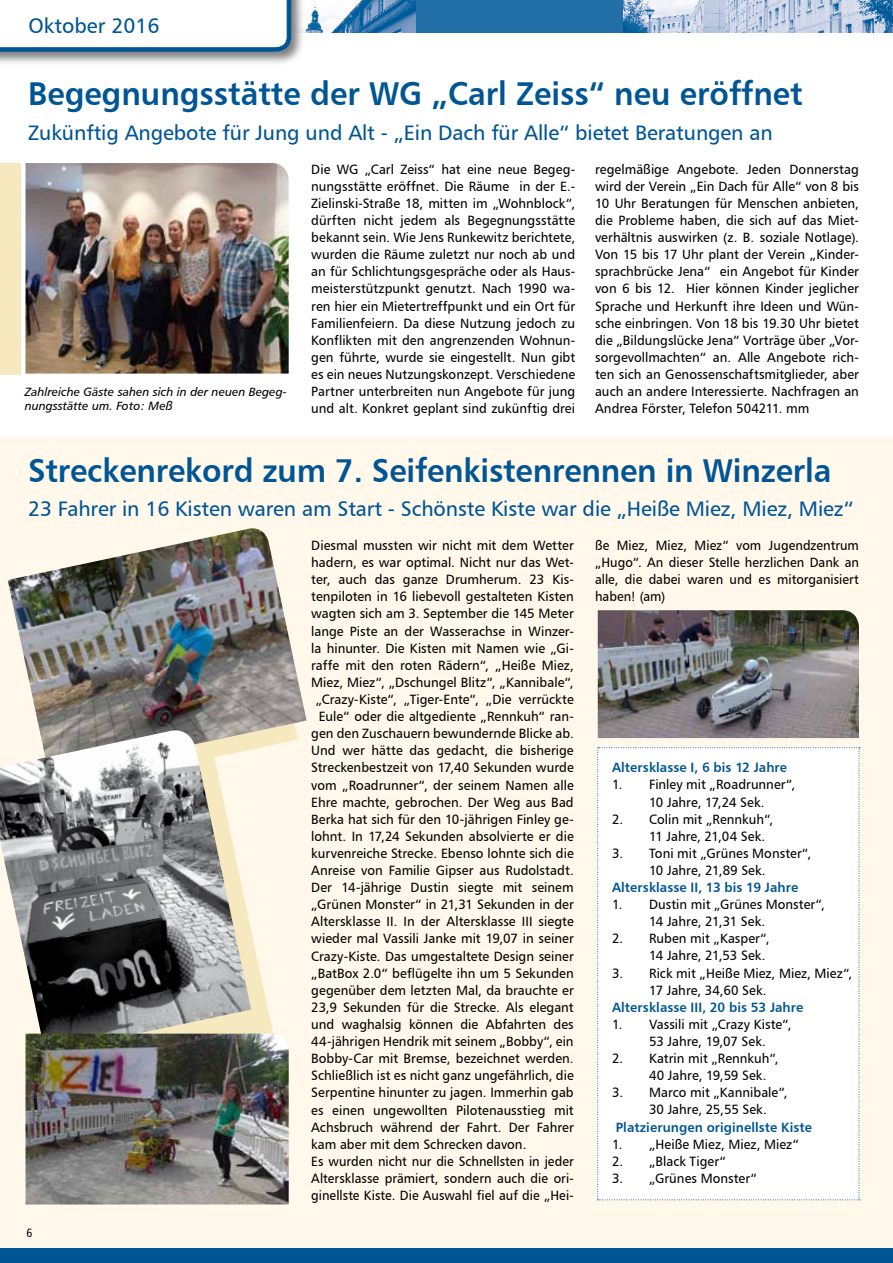
<style>
.page{position:relative;width:893px;height:1263px;background:#fff}
.page>*{position:absolute;margin:0;border:0;box-sizing:border-box;transform-origin:0 0}
.t1{font:33px "Humanist 777 BT Bold B";letter-spacing:-.005em;color:#005595;scale:.95 1}
.t2{font:21px "Humanist 777 BT Roman B";letter-spacing:-.005em;color:#005595}
.t3{font:13.5px/17.1px "Humanist 777 BT Roman B";letter-spacing:.005em;color:#000}
.t4{font:13.5px/17.1px "Humanist 777 BT Roman B";letter-spacing:.005em;color:#000;text-align:justify;scale:.95 1}
.t5{font:13.5px "Humanist 777 BT Bold B";letter-spacing:.005em;color:#005595}
.t6{font:12px/14.4px "Humanist 777 BT Italic B";color:#000}
.t7{font:12px "Humanist 777 BT Roman Condensed B";color:#000}
</style>
<div class="page">
<div style="left:0;top:438px;width:893px;height:825px;background:#fff8eb"></div>
<div style="left:266px;top:0;width:627px;height:33px;background:#226ea7"></div>
<div style="left:0;top:1249px;width:893px;height:14px;background:#005595"></div>
<img style="left:305px;top:0;width:111px;height:33px">
<div style="left:0;top:0;width:305px;height:66px;background:#000;opacity:.5"></div>
<svg style="left:0;top:0;width:291px;height:52px"></svg>
<img style="left:624px;top:0;width:269px;height:33px">
<div style="left:0;top:163px;width:21px;height:212px;background:#f7e9bf"></div>
<img style="left:26px;top:163px;width:263px;height:211px">
<img style="left:598px;top:610px;width:261px;height:128px">
<img style="left:8px;top:528px;width:299px;height:217px">
<svg style="left:251px;top:745px;width:22px;height:288px"></svg>
<img style="left:0;top:730px;width:251px;height:323px">
<img style="left:26px;top:1033px;width:263px;height:171px">
<div style="left:597px;top:747px;width:263px;height:453px;background:#fff"></div>
<h2 class="t2" style="left:28px;top:12px;width:133px">Oktober 2016</h2>
<h1 class="t1" style="left:28px;top:73px;width:817px">Begegnungsstätte der WG „Carl Zeiss“ neu eröffnet</h1>
<h2 class="t2" style="left:28px;top:119px;width:746px">Zukünftig Angebote für Jung und Alt - „Ein Dach für Alle“ bietet Beratungen an</h2>
<p class="t6" style="left:25px;top:384px;width:263px">Zahlreiche Gäste sahen sich in der neuen Begeg&shy;nungsstätte um. Foto: Meß</p>
<p class="t3" style="left:311px;top:160px;width:265px;text-align:justify">Die WG „Carl Zeiss“ hat eine neue Begeg&shy;nungsstätte eröffnet. Die Räume in der E.- Zielinski-Straße 18, mitten im „Wohnblock“, dürften nicht jedem als Begegnungsstätte bekannt sein. Wie Jens Runkewitz berichtete, wurden die Räume zuletzt nur noch ab und an für Schlichtungsgespräche oder als Haus&shy;meisterstützpunkt genutzt. Nach 1990 wa&shy;ren hier ein Mietertreffpunkt und ein Ort für Familienfeiern. Da diese N utzung jedoch zu Konflikten mit den angrenzenden Wohnun&shy;gen führte, wurde sie eingestellt. N un gibt es ein neues N utzungskonzept. Verschiedene Partner unterbreiten nun Angebote für jung und alt. Konkret geplant sind zukünftig drei</p>
<p class="t3" style="left:595px;top:160px;width:265px;text-align:justify">regelmäßige Angebote. Jeden Donnerstag wird der Verein „Ein Dach für Alle“ von 8 bis 10 U hr Beratungen für Menschen anbieten, die Probleme haben, die sich auf das Miet&shy;verhältnis auswirken (z. B. soziale Notlage).<br>Von 15 bis 17 U hr plant der Verein „Kinder&shy;sprachbrücke Jena“ ein Angebot für Kinder von 6 bis 12. Hier können Kinder jeglicher Sprache und Herkunft ihre Ideen und Wün&shy;sche einbringen. Von 18 bis 19.30 U hr bietet die „Bildungslücke Jena“ Vorträge über „Vor&shy;sorgevollmachten“ an. Alle Angebote rich&shy;ten sich an Genossenschaftsmitglieder, aber auch an andere I nteressierte. Nachfragen an Andrea Förster, Telefon 504211. mm</p>
<h1 class="t1" style="left:28px;top:449px;width:847px">Streckenrekord zum 7. Seifenkistenrennen in Winzerla</h1>
<h2 class="t2" style="left:28px;top:495px;width:827px">23 Fahrer in 16 Kisten waren am Start - Schönste Kiste war die „Heiße Miez, Miez, Miez“</h2>
<p class="t7" style="left:27px;top:1226px;width:7px">6</p>
<p class="t3" style="left:311px;top:536px;width:264px">Diesmal mussten wir nicht mit dem Wetter</p>
<p class="t3" style="left:311px;top:554px;width:264px">hadern, es war optimal. N icht nur das Wet-</p>
<p class="t3" style="left:311px;top:571px;width:264px">ter, auch das ganze Drumherum. 23 Kis-</p>
<p class="t3" style="left:311px;top:588px;width:264px">tenpiloten in 16 liebevoll gestalteten Kisten</p>
<p class="t3" style="left:311px;top:605px;width:264px">wagten sich am 3. September die 145 Meter</p>
<p class="t3" style="left:311px;top:622px;width:264px">lange Piste an der Wasserachse in Winzer-</p>
<p class="t3" style="left:311px;top:639px;width:264px">la hinunter. Die Kisten mit Namen wie „Gi-</p>
<p class="t3" style="left:311px;top:656px;width:264px">raffe mit den roten Rädern“, „Heiße Miez,</p>
<p class="t3" style="left:311px;top:673px;width:264px">Miez, Miez“, „Dschungel Blitz“, „Kannibale“,</p>
<p class="t3" style="left:316px;top:690px;width:259px">„Crazy-Kiste“, „Tiger-Ente“, „Die verrückte</p>
<p class="t3" style="left:319px;top:707px;width:256px">Eule“ oder die altgediente „Rennkuh“ ran-</p>
<p class="t3" style="left:311px;top:725px;width:264px">gen den Zuschauern bewundernde Blicke ab.</p>
<p class="t3" style="left:311px;top:742px;width:264px">U nd wer hätte das gedacht, die bisherige</p>
<p class="t3" style="left:311px;top:759px;width:264px">Streckenbestzeit von 17,40 Sekunden wurde</p>
<p class="t3" style="left:311px;top:776px;width:264px">vom „Roadrunner“, der seinem Namen alle</p>
<p class="t3" style="left:311px;top:793px;width:264px">Ehre machte, gebrochen. Der Weg aus Bad</p>
<p class="t3" style="left:311px;top:810px;width:264px">Berka hat sich für den 10-jährigen Finley ge-</p>
<p class="t3" style="left:311px;top:827px;width:264px">lohnt. I n 17,24 Sekunden absolvierte er die</p>
<p class="t3" style="left:311px;top:844px;width:264px">kurvenreiche Strecke. Ebenso lohnte sich die</p>
<p class="t3" style="left:311px;top:861px;width:264px">Anreise von Familie Gipser aus Rudolstadt.</p>
<p class="t3" style="left:311px;top:879px;width:264px">Der 14-jährige Dustin siegte mit seinem</p>
<p class="t3" style="left:311px;top:896px;width:264px">„Grünen Monster“ in 21,31 Sekunden in der</p>
<p class="t3" style="left:311px;top:913px;width:264px">Altersklasse II . I n der Altersklasse III siegte</p>
<p class="t3" style="left:311px;top:930px;width:264px">wieder mal Vassili Janke mit 19,07 in seiner</p>
<p class="t3" style="left:311px;top:947px;width:264px">Crazy-Kiste. Das umgestaltete Design seiner</p>
<p class="t3" style="left:311px;top:964px;width:264px">„BatBox 2.0“ beflügelte ihn um 5 Sekunden</p>
<p class="t3" style="left:311px;top:981px;width:264px">gegenüber dem letzten Mal, da brauchte er</p>
<p class="t3" style="left:311px;top:998px;width:264px">23,9 Sekunden für die Strecke. Als elegant</p>
<p class="t3" style="left:311px;top:1015px;width:264px">und waghalsig können die Abfahrten des</p>
<p class="t3" style="left:311px;top:1032px;width:264px">44-jährigen Hendrik mit seinem „Bobby“, ein</p>
<p class="t3" style="left:311px;top:1050px;width:264px">Bobby-Car mit Bremse, bezeichnet werden.</p>
<p class="t3" style="left:311px;top:1067px;width:264px">Schließlich ist es nicht ganz ungefährlich, die</p>
<p class="t3" style="left:311px;top:1084px;width:264px">Serpentine hinunter zu jagen. I mmerhin gab</p>
<p class="t3" style="left:311px;top:1101px;width:264px">es einen ungewollten Pilotenausstieg mit</p>
<p class="t3" style="left:311px;top:1118px;width:264px">Achsbruch während der Fahrt. Der Fahrer</p>
<p class="t3" style="left:311px;top:1135px;width:217px">kam aber mit dem Schrecken davon.</p>
<p class="t4" style="left:311px;top:1152px;width:278px">Es wurden nicht nur die Schnellsten in jeder</p>
<p class="t4" style="left:311px;top:1169px;width:278px">Altersklasse prämiert, sondern auch die ori-</p>
<p class="t4" style="left:311px;top:1186px;width:278px">ginellste Kiste. Die Auswahl fiel auf die „Hei-</p>
<p class="t4" style="left:595px;top:536px;width:279px">ße Miez, Miez, Miez“ vom Jugendzentrum „Hugo“. An dieser Stelle herzlichen Dank an alle, die dabei waren und es mitorganisiert haben! (am)</p>
<p class="t5" style="left:612px;top:759px;width:177px">Altersklasse I, 6 bis 12 Jahre</p>
<p class="t3" style="left:612px;top:776px;width:185px;text-align:center">1. Finley mit „Roadrunner“,<br>10 Jahre, 17,24 Sek.</p>
<p class="t3" style="left:649px;top:810px;width:126px;text-indent:-37px">2. Colin mit „Rennkuh“,<br>11 Jahre, 21,04 Sek.</p>
<p class="t3" style="left:649px;top:844px;width:164px;text-indent:-37px">3. Toni mit „Grünes Monster“,<br>10 Jahre, 21,89 Sek.</p>
<p class="t5" style="left:612px;top:879px;width:188px">Altersklasse II, 13 bis 19 Jahre</p>
<p class="t3" style="left:612px;top:896px;width:29px">1. D</p>
<p class="t3" style="left:649px;top:896px;width:177px;text-indent:9px">ustin mit „Grünes Monster“,<br>14 Jahre, 21,31 Sek.</p>
<p class="t3" style="left:612px;top:930px;width:159px;text-align:right">2. Ruben mit „Kasper“,<br>14 Jahre, 21,53 Sek.</p>
<p class="t3" style="left:649px;top:964px;width:205px;text-indent:-37px">3. Rick mit „Heiße Miez, Miez, Miez“,<br>17 Jahre, 34,60 Sek.</p>
<p class="t5" style="left:612px;top:998px;width:193px">Altersklasse III, 20 bis 53 Jahre</p>
<p class="t3" style="left:649px;top:1015px;width:144px;text-indent:-37px">1. Vassili mit „Crazy Kiste“,<br>53 Jahre, 19,07 Sek.</p>
<p class="t3" style="left:649px;top:1049px;width:131px;text-indent:-37px">2. Katrin mit „Rennkuh“,<br>40 Jahre, 19,59 Sek.</p>
<p class="t3" style="left:649px;top:1084px;width:140px;text-indent:-37px">3. Marco mit „Kannibale“,<br>30 Jahre, 25,55 Sek.</p>
<p class="t5" style="left:616px;top:1118px;width:198px">Platzierungen originellste Kiste</p>
<p class="t3" style="left:612px;top:1135px;width:188px">1. „Heiße Miez, Miez, Miez“</p>
<p class="t3" style="left:612px;top:1152px;width:115px">2. „Black Tiger“</p>
<p class="t3" style="left:612px;top:1169px;width:146px">3. „Grünes Monster“</p>
</div>
